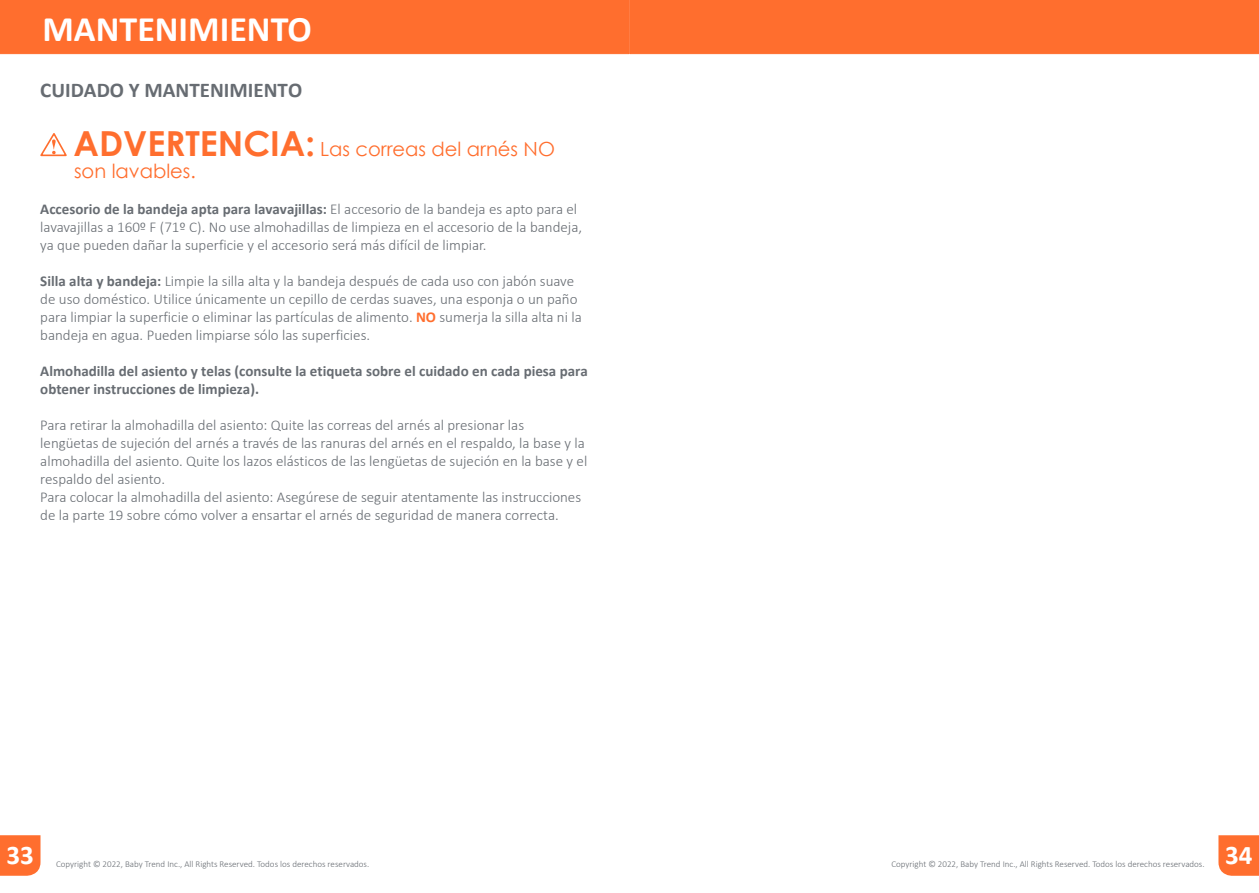
<style>
.page{position:relative;width:1259px;height:893px;background:#fff}
.page>*{position:absolute;margin:0;border:0;box-sizing:border-box;transform-origin:0 0}
.t1{font:700 36px "Calibri";color:#fff}
.t2{font:700 27px "Calibri";color:#fff}
.t3{font:700 21px "Calibri";color:#676c72}
.t4{font:19.5px/21.6px "Century Gothic";color:#ff6e2e}
.t5{font:300 15px/18px "Calibri";color:#676c72}
.t6{font:700 15px/18px "Calibri";color:#676c72}
.t7{font:300 9px "Calibri";color:#676c72}
.s1{font-weight:700;font-size:34.5px}
.s2{font-weight:700}
.s3{font-weight:700;color:#ff6e2e}
</style>
<div class="page">
<svg style="left:1218px;top:835px;width:41px;height:41px;background:#ff7437"></svg>
<div style="left:0;top:835px;width:40px;height:41px;background:#ff6e2e"></div>
<div style="left:0;top:0;width:1259px;height:54px;background:#ff6e2e"></div>
<svg style="left:40px;top:133px;width:27px;height:24px"></svg>
<h1 class="t1" style="left:42px;top:6px;width:271px">MANTENIMIENTO</h1>
<h3 class="t3" style="left:40px;top:76px;width:263px">CUIDADO Y MANTENIMIENTO</h3>
<h3 class="t4" style="left:74px;top:138px;width:483px"><span class="s1">ADVERTENCIA:</span> Las correas del arnés NO son lavables.</h3>
<p class="t5" style="left:40px;top:199px;width:543px"><span class="s2">Accesorio de la bandeja apta para lavavajillas:</span> El accesorio de la bandeja es apto para el lavavajillas a 160º F (71º C). No use almohadillas de limpieza en el accesorio de la bandeja, ya que pueden dañar la superficie y el accesorio será más difícil de limpiar.</p>
<p class="t5" style="left:40px;top:271px;width:543px"><span class="s2">Silla alta y bandeja:</span> Limpie la silla alta y la bandeja después de cada uso con jabón suave de uso doméstico. Utilice únicamente un cepillo de cerdas suaves, una esponja o un paño para limpiar la superficie o eliminar las partículas de alimento. <span class="s3">NO</span> sumerja la silla alta ni la bandeja en agua. Pueden limpiarse sólo las superficies.</p>
<p class="t6" style="left:40px;top:362px;width:549px">Almohadilla del asiento y telas (consulte la etiqueta sobre el cuidado en cada piesa para obtener instrucciones de limpieza).</p>
<p class="t5" style="left:40px;top:415px;width:548px">Para retirar la almohadilla del asiento: Quite las correas del arnés al presionar las<br>lengüetas de sujeción del arnés a través de las ranuras del arnés en el respaldo, la base y la almohadilla del asiento. Quite los lazos elásticos de las lengüetas de sujeción en la base y el respaldo del asiento.<br>Para colocar la almohadilla del asiento: Asegúrese de seguir atentamente las instrucciones de la parte 19 sobre cómo volver a ensartar el arnés de seguridad de manera correcta.</p>
<h2 class="t2" style="left:6px;top:838px;width:29px">33</h2>
<p class="t7" style="left:56px;top:858px;width:315px">Copyright © 2022, Baby Trend Inc., All Rights Reserved. Todos los derechos reservados.</p>
<p class="t7" style="left:891px;top:858px;width:315px">Copyright © 2022, Baby Trend Inc., All Rights Reserved. Todos los derechos reservados.</p>
<h2 class="t2" style="left:1225px;top:838px;width:29px">34</h2>
</div>
